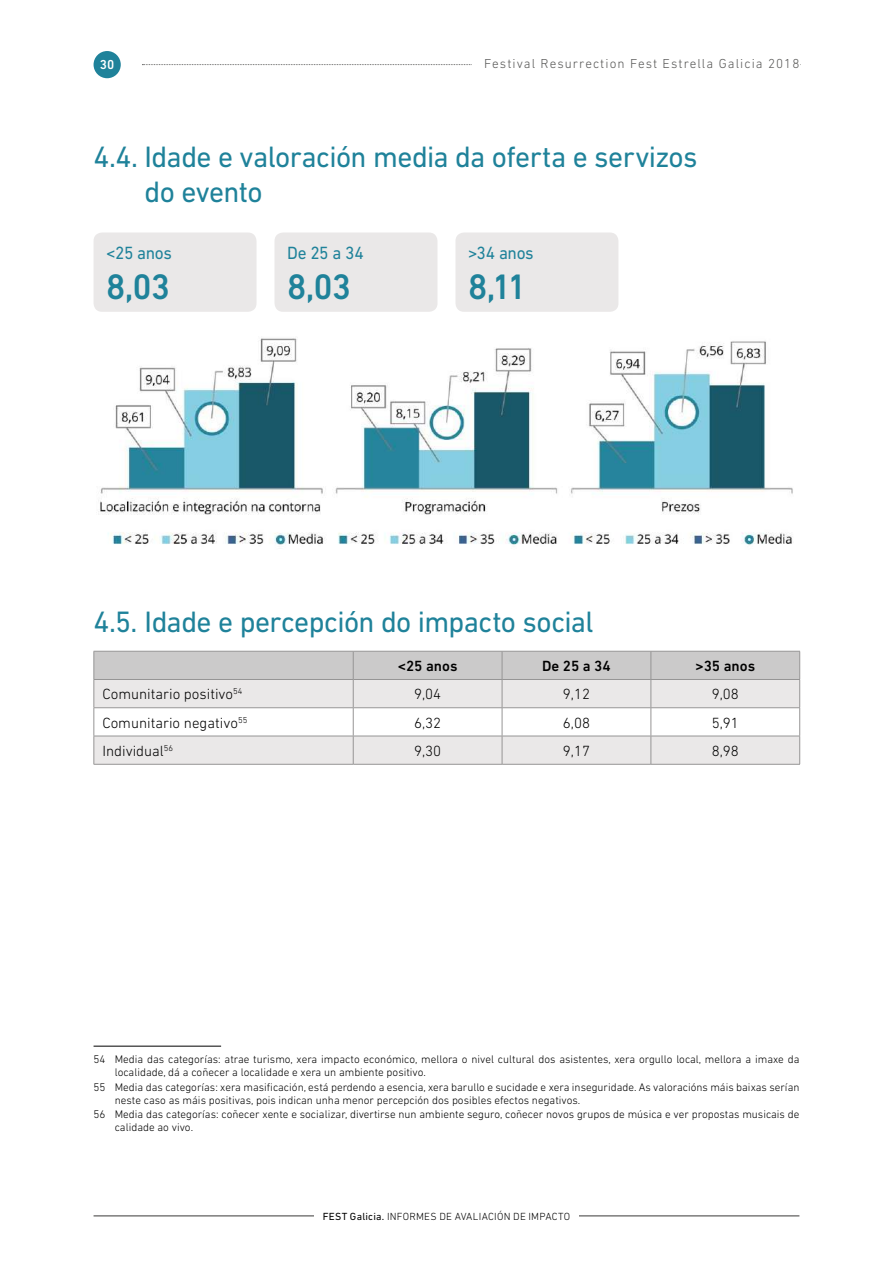
<style>
.page{position:relative;width:893px;height:1263px;background:#fff}
.page>*{position:absolute;margin:0;border:0;box-sizing:border-box;transform-origin:0 0}
.t1{font:500 36px "DIN Next LT Pro";color:#1f829a}
.t2{font:30px/34.5px "DIN Next LT Pro";letter-spacing:-.02em;color:#1f829a}
.t3{font:18px "DIN Next LT Pro";letter-spacing:-.02em;color:#1f829a;scale:.96 1}
.t4{font:300 15px "DIN Next LT Pro";color:#000}
.t5{font:500 15px "DIN Next LT Pro";color:#000}
.t6{font:300 13.2px "DIN Next LT Pro";letter-spacing:.08em;color:#575756}
.t7{font:500 13.2px "DIN Next LT Pro";color:#fff}
.t8{font:300 11.25px/12.8px "DIN Next LT Pro";color:#000}
.t9{font:300 10.5px "DIN Next LT Pro";letter-spacing:.02em;color:#000}
.s1{font-weight:400}
</style>
<div class="page">
<hr style="left:94px;top:764px;width:259px;height:1px;background:#969595">
<hr style="left:353px;top:764px;width:149px;height:1px;background:#969595">
<hr style="left:502px;top:764px;width:149px;height:1px;background:#969595">
<hr style="left:651px;top:764px;width:149px;height:1px;background:#969595">
<svg style="left:94px;top:651px;width:706px;height:113px"></svg>
<hr style="left:94px;top:1046px;width:127px;height:1px;background:#000">
<div style="left:94px;top:232px;width:163px;height:80px;background:#eae8e8;border-radius:9px"></div>
<div style="left:275px;top:232px;width:162px;height:80px;background:#eae8e8;border-radius:9px"></div>
<div style="left:455px;top:232px;width:163px;height:80px;background:#eae8e8;border-radius:9px"></div>
<img style="left:98px;top:338px;width:695px;height:207px">
<hr style="left:94px;top:1215px;width:705px;height:1px;background:#3a3938">
<div style="left:314px;top:1212px;width:265px;height:8px;background:#fff"></div>
<div style="left:94px;top:51px;width:27px;height:27px;background:#1f829a;border-radius:50%"></div>
<svg style="left:142px;top:64px;width:330px;height:1px"></svg>
<p class="t7" style="left:100px;top:57px;width:16px">30</p>
<p class="t6" style="left:484px;top:56px;width:317px">Festival Resurrection Fest Estrella Galicia 2018</p>
<h2 class="t2" style="left:145px;top:139px;width:554px;text-indent:-51px">4.4. Idade e valoración media da oferta e servizos do evento</h2>
<h3 class="t3" style="left:106px;top:242px;width:70px">&lt;25 anos</h3>
<h1 class="t1" style="left:106px;top:266px;width:66px">8,03</h1>
<h3 class="t3" style="left:287px;top:242px;width:81px">De 25 a 34</h3>
<h1 class="t1" style="left:287px;top:266px;width:66px">8,03</h1>
<h3 class="t3" style="left:468px;top:242px;width:70px">&gt;34 anos</h3>
<h1 class="t1" style="left:468px;top:266px;width:60px">8,11</h1>
<h2 class="t2" style="left:94px;top:604px;width:576px">4.5. Idade e percepción do impacto social <sup>54</sup> <sup>55</sup> <sup>56</sup></h2>
<h3 class="t5" style="left:398px;top:657px;width:61px">&lt;25 anos</h3>
<h3 class="t5" style="left:542px;top:657px;width:70px">De 25 a 34</h3>
<h3 class="t5" style="left:695px;top:657px;width:61px">&gt;35 anos</h3>
<h3 class="t4" style="left:102px;top:685px;width:142px">Comunitario positivo<sup>54</sup></h3>
<h3 class="t4" style="left:414px;top:685px;width:29px">9,04</h3>
<h3 class="t4" style="left:563px;top:685px;width:29px">9,12</h3>
<h3 class="t4" style="left:712px;top:685px;width:29px">9,08</h3>
<h3 class="t4" style="left:102px;top:714px;width:146px">Comunitario negativo<sup>55</sup></h3>
<h3 class="t4" style="left:414px;top:714px;width:29px">6,32</h3>
<h3 class="t4" style="left:563px;top:714px;width:29px">6,08</h3>
<h3 class="t4" style="left:712px;top:714px;width:29px">5,91</h3>
<h3 class="t4" style="left:102px;top:742px;width:72px">Individual<sup>56</sup></h3>
<h3 class="t4" style="left:414px;top:742px;width:29px">9,30</h3>
<h3 class="t4" style="left:563px;top:742px;width:29px">9,17</h3>
<h3 class="t4" style="left:712px;top:742px;width:29px">8,98</h3>
<p class="t8" style="left:115px;top:1053px;width:686px;text-indent:-21px">54 Media das categorías: atrae turismo, xera impacto económico, mellora o nivel cultural dos asistentes, xera orgullo local, mellora a imaxe da localidade, dá a coñecer a localidade e xera un ambiente positivo.</p>
<p class="t8" style="left:115px;top:1080px;width:686px;text-indent:-21px">55 Media das categorías: xera masificación, está perdendo a esencia, xera barullo e sucidade e xera inseguridade. As valoracións máis baixas serían neste caso as máis positivas, pois indican unha menor percepción dos posibles efectos negativos.</p>
<p class="t8" style="left:115px;top:1108px;width:686px;text-indent:-21px">56 Media das categorías: coñecer xente e socializar, divertirse nun ambiente seguro, coñecer novos grupos de música e ver propostas musicais de calidade ao vivo.</p>
<p class="t9" style="left:323px;top:1210px;width:249px"><span class="s1">FEST Galicia.</span> INFORMES DE AVALIACIÓN DE IMPACTO</p>
</div>
